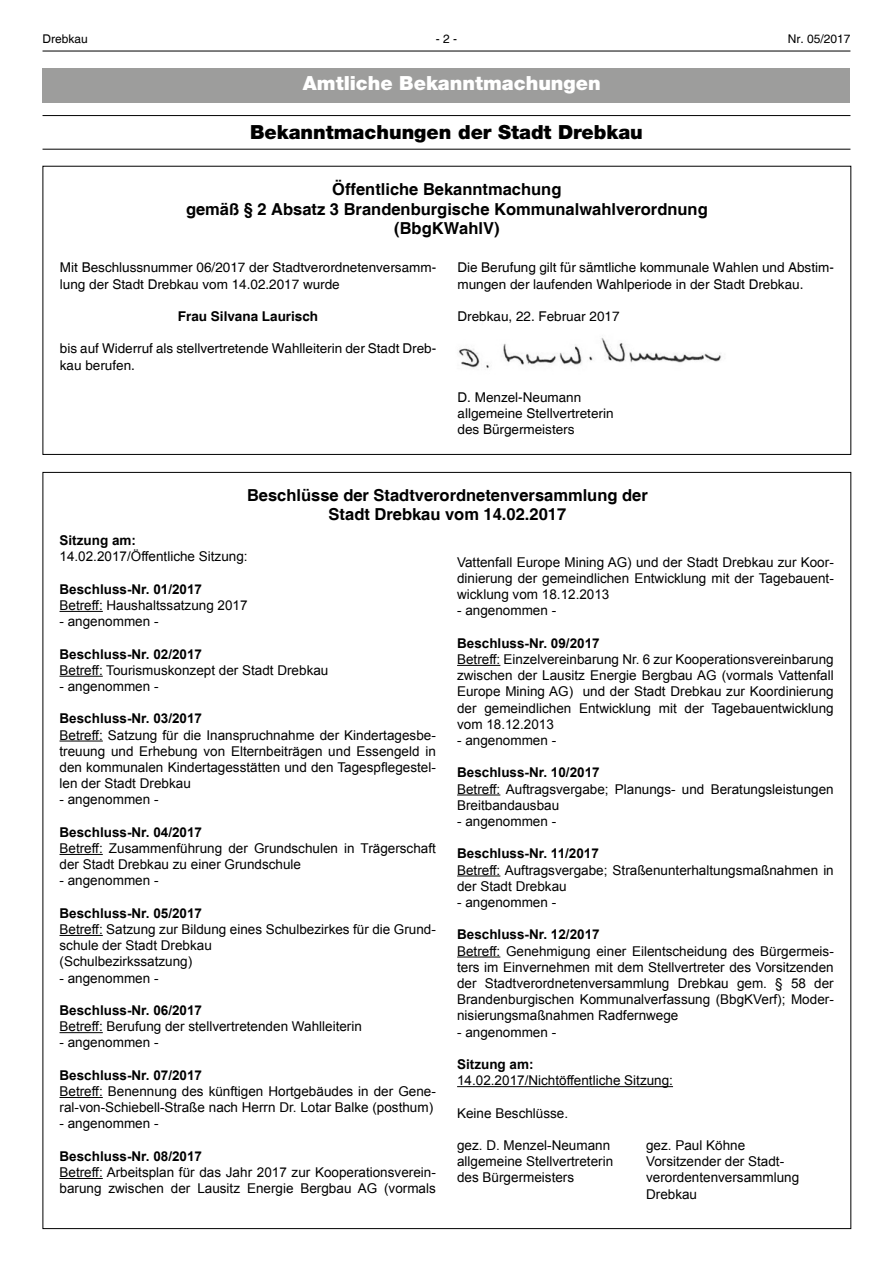
<style>
.page{position:relative;width:893px;height:1263px;background:#fff}
.page>*{position:absolute;margin:0;border:0;box-sizing:border-box;transform-origin:0 0}
.t1{font:900 19.5px "Helvetica Neue LT Pro";color:#000}
.t2{font:900 19.5px "Helvetica Neue LT Pro";color:#fff}
.t3{font:700 16.5px/19.8px "Helvetica";color:#000;text-align:center}
.t4{font:13.5px/16.2px "Arial";color:#000}
.t5{font:13.5px/16.2px "Helvetica";color:#000}
.t6{font:700 13.5px "Arial";color:#000}
.t7{font:700 13.5px "Helvetica";color:#000}
.t8{font:12px "Helvetica";color:#000}
</style>
<div class="page">
<hr style="left:43px;top:51px;width:807px;height:1px;background:#000">
<div style="left:43px;top:68px;width:807px;height:34px;background:#9d9d9c"></div>
<hr style="left:43px;top:115px;width:807px;height:1px;background:#000">
<hr style="left:43px;top:149px;width:807px;height:1px;background:#000">
<img style="left:459px;top:338px;width:263px;height:31px">
<hr style="left:60px;top:611px;width:43px;height:1px;background:#000">
<hr style="left:60px;top:676px;width:43px;height:1px;background:#000">
<hr style="left:60px;top:740px;width:43px;height:1px;background:#000">
<hr style="left:60px;top:854px;width:43px;height:1px;background:#000">
<hr style="left:60px;top:935px;width:43px;height:1px;background:#000">
<hr style="left:60px;top:1032px;width:43px;height:1px;background:#000">
<hr style="left:60px;top:1097px;width:43px;height:1px;background:#000">
<hr style="left:60px;top:1178px;width:43px;height:1px;background:#000">
<hr style="left:457px;top:665px;width:43px;height:1px;background:#000">
<hr style="left:457px;top:794px;width:43px;height:1px;background:#000">
<hr style="left:457px;top:875px;width:43px;height:1px;background:#000">
<hr style="left:457px;top:956px;width:43px;height:1px;background:#000">
<hr style="left:457px;top:1086px;width:216px;height:1px;background:#000">
<p class="t8" style="left:43px;top:32px;width:47px">Drebkau</p>
<p class="t8" style="left:436px;top:32px;width:23px">- 2 -</p>
<p class="t8" style="left:788px;top:32px;width:64px">Nr. 05/2017</p>
<h1 class="t2" style="left:303px;top:72px;width:299px">Amtliche Bekanntmachungen</h1>
<h1 class="t1" style="left:250px;top:121px;width:394px">Bekanntmachungen der Stadt Drebkau</h1>
<p class="t3" style="left:186px;top:180px;width:523px">Öffentliche Bekanntmachung<br>gemäß § 2 Absatz 3 Brandenburgische Kommunalwahlverordnung (BbgKWahlV)</p>
<p class="t5" style="left:457px;top:260px;width:378px">Die Berufung gilt für sämtliche kommunale Wahlen und Abstim&shy;mungen der laufenden Wahlperiode in der Stadt Drebkau.</p>
<p class="t5" style="left:457px;top:309px;width:164px">Drebkau, 22. Februar 2017</p>
<p class="t5" style="left:60px;top:260px;width:378px">Mit Beschlussnummer 06/2017 der Stadtverordnetenversamm&shy;lung der Stadt Drebkau vom 14.02.2017 wurde</p>
<p class="t7" style="left:178px;top:308px;width:142px">Frau Silvana Laurisch</p>
<p class="t5" style="left:60px;top:341px;width:378px">bis auf Widerruf als stellvertretende Wahlleiterin der Stadt Dreb&shy;kau berufen.</p>
<p class="t5" style="left:457px;top:390px;width:158px">D. Menzel-Neumann allgemeine Stellvertreterin des Bürgermeisters</p>
<p class="t3" style="left:247px;top:486px;width:402px">Beschlüsse der Stadtverordnetenversammlung der<br>Stadt Drebkau vom 14.02.2017</p>
<p class="t6" style="left:60px;top:531px;width:78px">Sitzung am:</p>
<p class="t4" style="left:60px;top:549px;width:190px">14.02.2017/Öffentliche Sitzung:</p>
<p class="t6" style="left:60px;top:580px;width:144px">Beschluss-Nr. 01/2017</p>
<p class="t4" style="left:60px;top:597px;width:190px">Betreff: Haushaltssatzung 2017</p>
<p class="t4" style="left:60px;top:613px;width:101px">- angenommen -</p>
<p class="t6" style="left:60px;top:645px;width:144px">Beschluss-Nr. 02/2017</p>
<p class="t4" style="left:60px;top:662px;width:270px">Betreff: Tourismuskonzept der Stadt Drebkau</p>
<p class="t4" style="left:60px;top:678px;width:101px">- angenommen -</p>
<p class="t6" style="left:60px;top:710px;width:144px">Beschluss-Nr. 03/2017</p>
<p class="t4" style="left:60px;top:727px;width:378px;text-align:justify">Betreff: Satzung für die Inanspruchnahme der Kindertagesbe&shy;treuung und Erhebung von Elternbeiträgen und Essengeld in den kommunalen Kindertagesstätten und den Tagespflegestel&shy;len der Stadt Drebkau</p>
<p class="t4" style="left:60px;top:792px;width:101px">- angenommen -</p>
<p class="t6" style="left:60px;top:823px;width:144px">Beschluss-Nr. 04/2017</p>
<p class="t4" style="left:60px;top:840px;width:378px">Betreff: Zusammenführung der Grundschulen in Trägerschaft der Stadt Drebkau zu einer Grundschule</p>
<p class="t4" style="left:60px;top:873px;width:101px">- angenommen -</p>
<p class="t6" style="left:60px;top:904px;width:144px">Beschluss-Nr. 05/2017</p>
<p class="t4" style="left:60px;top:921px;width:378px">Betreff: Satzung zur Bildung eines Schulbezirkes für die Grund&shy;schule der Stadt Drebkau<br>(Schulbezirkssatzung)</p>
<p class="t4" style="left:60px;top:970px;width:101px">- angenommen -</p>
<p class="t6" style="left:60px;top:1001px;width:144px">Beschluss-Nr. 06/2017</p>
<p class="t4" style="left:60px;top:1018px;width:304px">Betreff: Berufung der stellvertretenden Wahlleiterin</p>
<p class="t4" style="left:60px;top:1035px;width:101px">- angenommen -</p>
<p class="t6" style="left:60px;top:1066px;width:144px">Beschluss-Nr. 07/2017</p>
<p class="t4" style="left:60px;top:1083px;width:378px">Betreff: Benennung des künftigen Hortgebäudes in der Gene&shy;ral-von-Schiebell-Straße nach Herrn Dr. Lotar Balke (posthum)</p>
<p class="t4" style="left:60px;top:1116px;width:101px">- angenommen -</p>
<p class="t6" style="left:60px;top:1147px;width:144px">Beschluss-Nr. 08/2017</p>
<p class="t4" style="left:60px;top:1164px;width:378px">Betreff: Arbeitsplan für das Jahr 2017 zur Kooperationsverein&shy;barung zwischen der Lausitz Energie Bergbau AG (vormals</p>
<p class="t4" style="left:457px;top:554px;width:378px;text-align:justify">Vattenfall Europe Mining AG) und der Stadt Drebkau zur Koor&shy;dinierung der gemeindlichen Entwicklung mit der Tagebauent&shy;wicklung vom 18.12.2013</p>
<p class="t4" style="left:457px;top:603px;width:101px">- angenommen -</p>
<p class="t6" style="left:457px;top:634px;width:144px">Beschluss-Nr. 09/2017</p>
<p class="t4" style="left:457px;top:651px;width:378px;text-align:justify">Betreff: Einzelvereinbarung Nr. 6 zur Kooperationsvereinbarung zwischen der Lausitz Energie Bergbau AG (vormals Vattenfall Europe Mining AG) und der Stadt Drebkau zur Koordinierung der gemeindlichen Entwicklung mit der Tagebauentwicklung vom 18.12.2013</p>
<p class="t4" style="left:457px;top:732px;width:101px">- angenommen -</p>
<p class="t6" style="left:457px;top:764px;width:144px">Beschluss-Nr. 10/2017</p>
<p class="t4" style="left:457px;top:781px;width:378px">Betreff: Auftragsvergabe; Planungs- und Beratungsleistungen<br>Breitbandausbau</p>
<p class="t4" style="left:457px;top:813px;width:101px">- angenommen -</p>
<p class="t6" style="left:457px;top:845px;width:143px">Beschluss-Nr. 11/2017</p>
<p class="t4" style="left:457px;top:862px;width:378px">Betreff: Auftragsvergabe; Straßenunterhaltungsmaßnahmen in der Stadt Drebkau</p>
<p class="t4" style="left:457px;top:894px;width:101px">- angenommen -</p>
<p class="t6" style="left:457px;top:926px;width:144px">Beschluss-Nr. 12/2017</p>
<p class="t4" style="left:457px;top:943px;width:378px;text-align:justify">Betreff: Genehmigung einer Eilentscheidung des Bürgermeis&shy;ters im Einvernehmen mit dem Stellvertreter des Vorsitzenden der Stadtverordnetenversammlung Drebkau gem. § 58 der Brandenburgischen Kommunalverfassung (BbgKVerf); Moder&shy;nisierungsmaßnahmen Radfernwege</p>
<p class="t4" style="left:457px;top:1024px;width:101px">- angenommen -</p>
<p class="t6" style="left:457px;top:1055px;width:78px">Sitzung am:</p>
<p class="t4" style="left:457px;top:1072px;width:217px">14.02.2017/Nichtöffentliche Sitzung:</p>
<p class="t4" style="left:457px;top:1105px;width:113px">Keine Beschlüsse.</p>
<p class="t4" style="left:457px;top:1137px;width:155px">gez. D. Menzel-Neumann</p>
<p class="t4" style="left:646px;top:1137px;width:101px">gez. Paul Köhne</p>
<p class="t4" style="left:457px;top:1153px;width:158px">allgemeine Stellvertreterin</p>
<p class="t4" style="left:646px;top:1153px;width:140px">Vorsitzender der Stadt-</p>
<p class="t4" style="left:457px;top:1170px;width:119px">des Bürgermeisters</p>
<p class="t4" style="left:646px;top:1170px;width:155px">verordentenversammlung<br>Drebkau</p>
</div>
